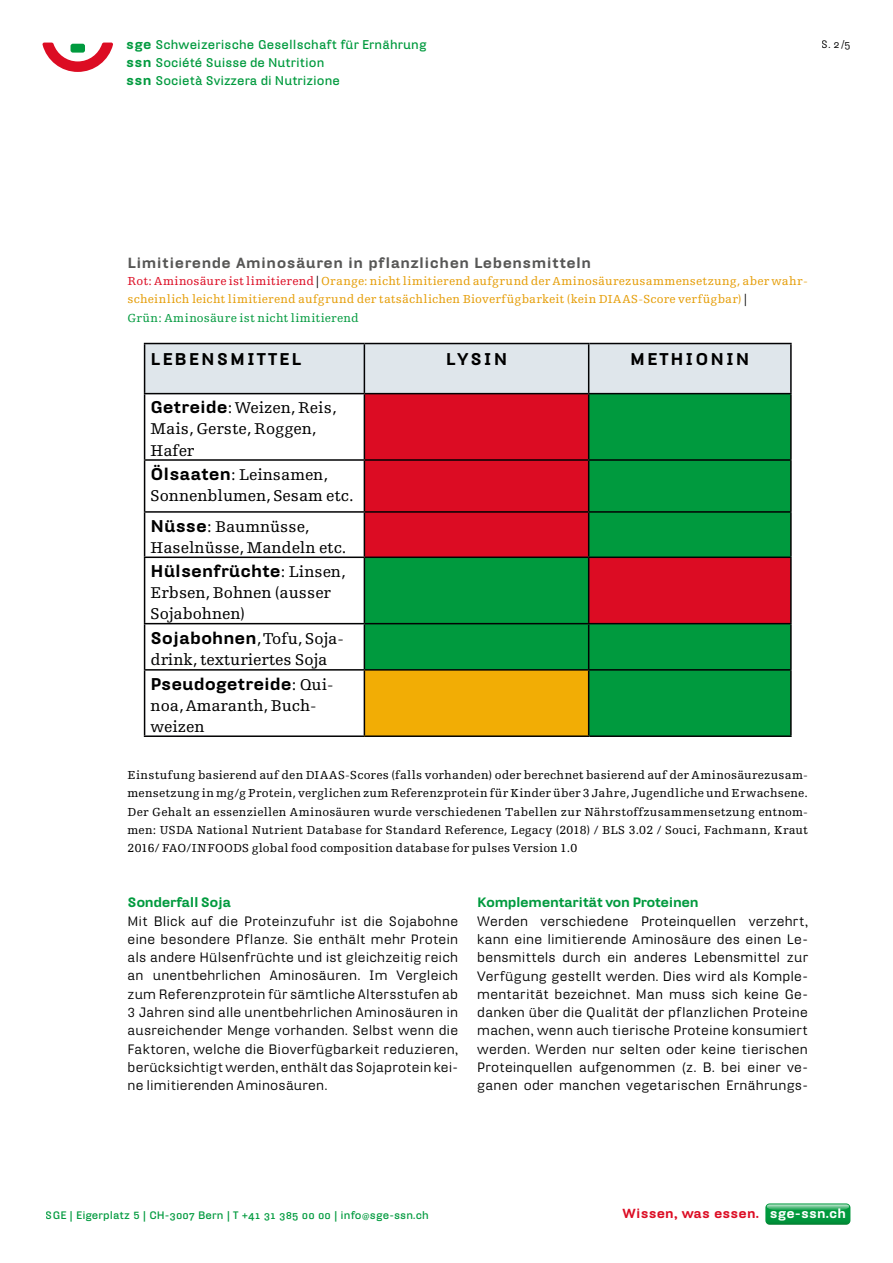
<style>
.page{position:relative;width:893px;height:1263px;background:#fff}
.page>*{position:absolute;margin:0;border:0;box-sizing:border-box;transform-origin:0 0}
.t1{font:16.5px/21px "Egyptienne FLT Std";color:#000}
.t2{font:900 16.5px "Hydra Text";color:#000}
.t3{font:900 16.5px "Hydra Text";letter-spacing:.12em;color:#000}
.t4{font:900 14.25px "Hydra Text";letter-spacing:.03em;color:#575756}
.t5{font:13.2px/18.3px "Hydra Text";letter-spacing:.015em;color:#000;text-align:justify}
.t6{font:900 13.2px "Hydra Text";letter-spacing:-.03em;color:#009a3e}
.t7{font:900 12.75px "Hydra Text";letter-spacing:.01em;color:#dc0c23}
.t8{font:12.3px/18.3px "Egyptienne FLT Std";letter-spacing:.01em;color:#000;text-align:justify}
.t9{font:12.3px/18.3px "Egyptienne FLT Std";letter-spacing:.02em;color:#e59d07}
.t10{font:700 12.3px/18px "Hydra Text";letter-spacing:.005em;color:#009a3e}
.t11{font:700 10.5px "Hydra Text";letter-spacing:.01em;color:#009a3e}
.t12{font:10.5px "Hydra Text";color:#000}
.s1{font-weight:900;font-size:13.05px}
.s2{font-family:"Hydra Text Regular Expert"}
.s3{color:#dc0c23}
.s4{color:#000}
.s5{color:#009a3e}
.s6{font-family:"Hydra Text";font-weight:900}
.s7{font-family:"Egyptienne FLT Std";font-weight:400}
.s8{font-family:"Hydra Text OT";font-weight:900}
.s9{font-family:"Hydra Text Bold Expert";font-weight:400}
.s10{font-weight:400}
.s11{color:#fff}
</style>
<div class="page">
<svg style="left:43px;top:43px;width:70px;height:29px"></svg>
<svg style="left:765px;top:1203px;width:85px;height:22px;background:#24a456"></svg>
<svg style="left:145px;top:344px;width:645px;height:391px"></svg>
<div style="left:364px;top:670px;width:225px;height:66px;background:#f2ad05"></div>
<hr style="left:589px;top:343px;width:203px;height:1px;background:#020203">
<hr style="left:790px;top:344px;width:2px;height:49px;background:#020203">
<hr style="left:790px;top:671px;width:2px;height:64px;background:#020203">
<hr style="left:589px;top:735px;width:203px;height:2px;background:#020203">
<hr style="left:144px;top:343px;width:220px;height:1px;background:#020203">
<hr style="left:144px;top:344px;width:1px;height:49px;background:#020203">
<hr style="left:364px;top:343px;width:225px;height:1px;background:#020203">
<hr style="left:364px;top:344px;width:1px;height:49px;background:#020203">
<hr style="left:588px;top:344px;width:1px;height:49px;background:#020203">
<hr style="left:144px;top:393px;width:220px;height:1px;background:#020203">
<hr style="left:144px;top:394px;width:1px;height:65px;background:#020203">
<hr style="left:144px;top:459px;width:220px;height:2px;background:#020203">
<hr style="left:144px;top:461px;width:1px;height:50px;background:#020203">
<hr style="left:144px;top:511px;width:220px;height:2px;background:#020203">
<hr style="left:144px;top:513px;width:1px;height:43px;background:#020203">
<hr style="left:144px;top:556px;width:220px;height:2px;background:#020203">
<hr style="left:144px;top:558px;width:1px;height:65px;background:#020203">
<hr style="left:144px;top:623px;width:220px;height:1px;background:#020203">
<hr style="left:144px;top:624px;width:1px;height:45px;background:#020203">
<hr style="left:144px;top:669px;width:220px;height:2px;background:#020203">
<hr style="left:144px;top:671px;width:1px;height:64px;background:#020203">
<hr style="left:144px;top:735px;width:220px;height:2px;background:#020203">
<hr style="left:364px;top:393px;width:225px;height:1px;background:#020203">
<hr style="left:364px;top:394px;width:1px;height:65px;background:#020203">
<hr style="left:364px;top:459px;width:225px;height:2px;background:#020203">
<hr style="left:364px;top:461px;width:1px;height:50px;background:#020203">
<hr style="left:364px;top:511px;width:225px;height:2px;background:#020203">
<hr style="left:364px;top:513px;width:1px;height:43px;background:#020203">
<hr style="left:364px;top:556px;width:225px;height:2px;background:#020203">
<hr style="left:364px;top:558px;width:1px;height:65px;background:#020203">
<hr style="left:364px;top:623px;width:224px;height:1px;background:#020203">
<hr style="left:364px;top:624px;width:1px;height:45px;background:#020203">
<hr style="left:364px;top:669px;width:224px;height:2px;background:#020203">
<hr style="left:364px;top:671px;width:1px;height:64px;background:#020203">
<hr style="left:588px;top:671px;width:1px;height:64px;background:#020203">
<hr style="left:364px;top:735px;width:225px;height:2px;background:#020203">
<hr style="left:589px;top:393px;width:203px;height:1px;background:#020203">
<hr style="left:588px;top:394px;width:1px;height:65px;background:#020203">
<hr style="left:790px;top:394px;width:2px;height:65px;background:#020203">
<hr style="left:589px;top:459px;width:203px;height:2px;background:#020203">
<hr style="left:588px;top:461px;width:1px;height:50px;background:#020203">
<hr style="left:790px;top:461px;width:2px;height:50px;background:#020203">
<hr style="left:589px;top:511px;width:203px;height:2px;background:#020203">
<hr style="left:588px;top:513px;width:1px;height:43px;background:#020203">
<hr style="left:790px;top:513px;width:2px;height:43px;background:#020203">
<hr style="left:589px;top:556px;width:203px;height:2px;background:#020203">
<hr style="left:588px;top:558px;width:1px;height:65px;background:#020203">
<hr style="left:790px;top:558px;width:2px;height:65px;background:#020203">
<hr style="left:588px;top:623px;width:204px;height:1px;background:#020203">
<hr style="left:588px;top:624px;width:1px;height:45px;background:#020203">
<hr style="left:790px;top:624px;width:2px;height:45px;background:#020203">
<hr style="left:588px;top:669px;width:204px;height:2px;background:#020203">
<p class="t10" style="left:126px;top:35px;width:302px"><span class="s1">sge</span> Schweizerische Gesellschaft für Ernährung <span class="s1">ssn</span> Société Suisse de Nutrition<br><span class="s1">ssn</span> Società Svizzera di Nutrizione</p>
<p class="t12" style="left:822px;top:38px;width:30px">S. <span class="s2">2</span> /<span class="s2">5</span></p>
<p class="t4" style="left:128px;top:253px;width:465px">Limitierende Aminosäuren in pflanzlichen Lebensmitteln</p>
<p class="t9" style="left:128px;top:272px;width:682px"><span class="s3">Rot: Aminosäure ist limitierend</span> <span class="s4">|</span> Orange: nicht limitierend aufgrund der Aminosäurezusammensetzung, aber wahr&shy;scheinlich leicht limitierend aufgrund der tatsächlichen Bioverfügbarkeit (kein DIAAS-Score verfügbar) <span class="s4">|<br></span><span class="s5">Grün: Aminosäure ist nicht limitierend</span></p>
<p class="t3" style="left:151px;top:348px;width:152px">LEBENSMITTEL</p>
<p class="t2" style="left:446px;top:348px;width:63px">LYSIN</p>
<p class="t3" style="left:630px;top:348px;width:121px">METHIONIN</p>
<p class="t1" style="left:151px;top:398px;width:187px"><span class="s6">Getreide</span>: Weizen, Reis,<br>Mais, Gerste, Roggen,<br>Hafer</p>
<p class="t1" style="left:151px;top:464px;width:205px"><span class="s6">Ölsaaten</span>: Leinsamen,<br>Sonnenblumen, Sesam etc.</p>
<p class="t1" style="left:151px;top:516px;width:197px"><span class="s6">Nüsse</span>: Baumnüsse,<br>Haselnüsse, Mandeln etc.</p>
<p class="t2" style="left:151px;top:560px;width:197px">Hülsenfrüchte<span class="s7">: Linsen,</span></p>
<p class="t1" style="left:151px;top:582px;width:182px">Erbsen, Bohnen (ausser<br>Sojabohnen)</p>
<p class="t1" style="left:151px;top:629px;width:195px"><span class="s8">Sojabohnen</span>, Tofu, Soja&shy;drink, texturiertes Soja</p>
<p class="t2" style="left:151px;top:673px;width:185px">Pseudogetreide<span class="s7">: Qui-</span></p>
<p class="t1" style="left:151px;top:695px;width:167px">noa, Amaranth, Buch&shy;weizen</p>
<p class="t8" style="left:128px;top:766px;width:682px">Einstufung basierend auf den DIAAS-Scores (falls vorhanden) oder berechnet basierend auf der Aminosäurezusam&shy;mensetzung in mg/g Protein, verglichen zum Referenzprotein für Kinder über 3 Jahre, Jugendliche und Erwachsene.<br>Der Gehalt an essenziellen Aminosäuren wurde verschiedenen Tabellen zur Nährstoffzusammensetzung entnom&shy;men: USDA National Nutrient Database for Standard Reference, Legacy (2018) / BLS 3.02 / Souci, Fachmann, Kraut 2016/ FAO/INFOODS global food composition database for pulses Version 1.0</p>
<p class="t6" style="left:128px;top:894px;width:105px">Sonderfall Soja</p>
<p class="t5" style="left:128px;top:911px;width:332px">Mit Blick auf die Proteinzufuhr ist die Sojabohne eine besondere Pflanze. Sie enthält mehr Protein als andere Hülsenfrüchte und ist gleichzeitig reich an unentbehrlichen Aminosäuren. Im Vergleich zum Referenzprotein für sämtliche Altersstufen ab 3 Jahren sind alle unentbehrlichen Aminosäuren in ausreichender Menge vorhanden. Selbst wenn die Faktoren, welche die Bioverfügbarkeit reduzieren, berücksichtigt werden, enthält das Sojaprotein kei&shy;ne limitierenden Aminosäuren.</p>
<p class="t6" style="left:477px;top:894px;width:223px">Komplementarität von Proteinen</p>
<p class="t5" style="left:477px;top:911px;width:332px">Werden verschiedene Proteinquellen verzehrt, kann eine limitierende Aminosäure des einen Le&shy;bensmittels durch ein anderes Lebensmittel zur Verfügung gestellt werden. Dies wird als Komple&shy;mentarität bezeichnet. Man muss sich keine Ge&shy;danken über die Qualität der pflanzlichen Proteine machen, wenn auch tierische Proteine konsumiert werden. Werden nur selten oder keine tierischen Proteinquellen aufgenommen (z. B. bei einer ve&shy;ganen oder manchen vegetarischen Ernährungs-</p>
<p class="t11" style="left:46px;top:1208px;width:385px">SGE | Eigerplatz 5 | CH-<span class="s9">3007</span> Bern | T +<span class="s9">41 31 385 00 00</span> | info<span class="s10">@</span>sge-ssn.ch</p>
<p class="t7" style="left:623px;top:1205px;width:225px">Wissen, was essen. <span class="s11">sge-ssn.ch</span></p>
</div>
